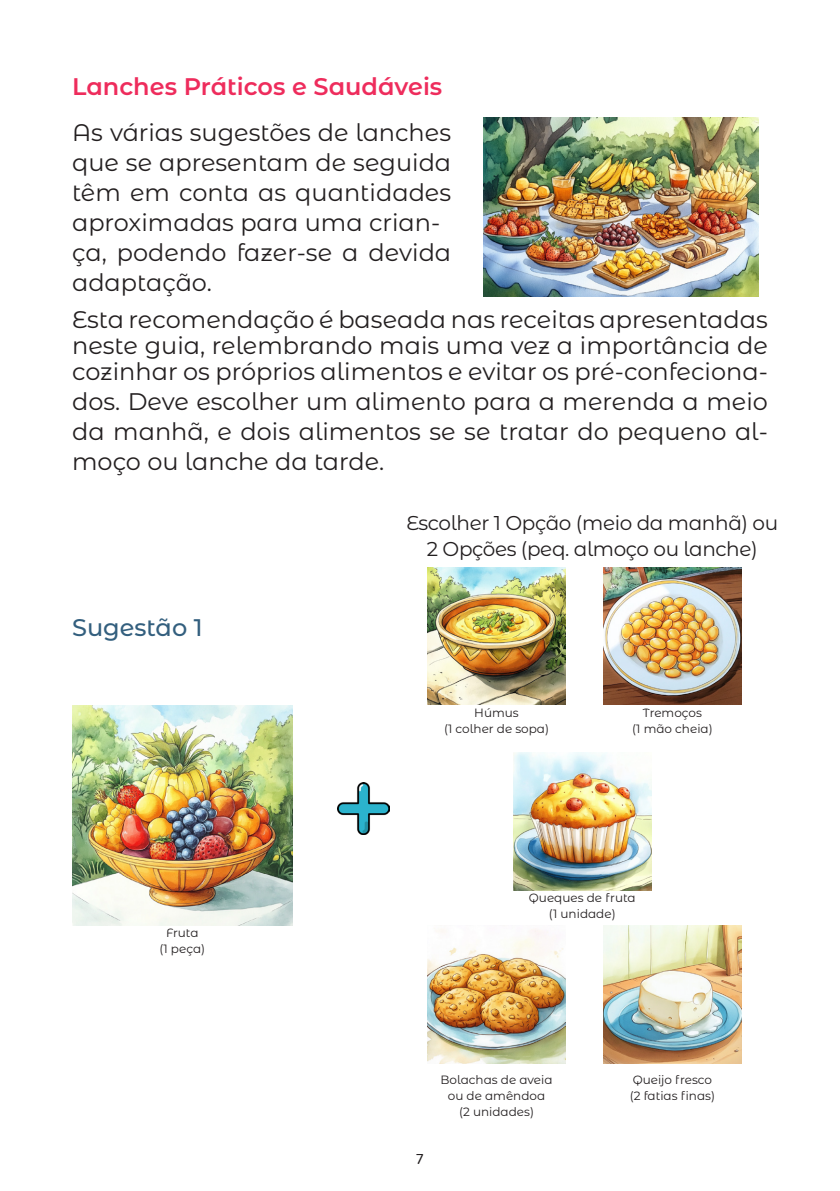
<style>
.page{position:relative;width:840px;height:1191px;background:#fff}
.page>*{position:absolute;margin:0;border:0;box-sizing:border-box;transform-origin:0 0}
.t1{font:24px/30px "Montserrat Alternates";color:#231f20;text-align:justify}
.t2{font:600 24px "Montserrat Alternates";color:#ee2c5c}
.t3{font:500 24px "Montserrat Alternates";color:#335f7e}
.t4{font:20px/26px "Montserrat Alternates";letter-spacing:-.02em;color:#231f20;text-align:center}
.t5{font:16px "Baloo 2";color:#231f20}
.t6{font:12px/16px "Montserrat Alternates";color:#231f20;text-align:center}
</style>
<div class="page">
<img style="left:483px;top:118px;width:275px;height:179px">
<img style="left:72px;top:705px;width:220px;height:220px">
<img style="left:337px;top:782px;width:52px;height:52px">
<img style="left:427px;top:567px;width:138px;height:138px">
<img style="left:603px;top:567px;width:138px;height:138px">
<img style="left:513px;top:753px;width:138px;height:137px">
<img style="left:427px;top:929px;width:138px;height:134px">
<img style="left:603px;top:925px;width:138px;height:138px">
<p class="t2" style="left:72px;top:70px;width:371px">Lanches Práticos e Saudáveis</p>
<p class="t1" style="left:72px;top:117px;width:380px">As várias sugestões de lanches que se apresentam de seguida têm em conta as quantidades aproximadas para uma crian-</p>
<p class="t1" style="left:72px;top:237px;width:380px">ça, podendo fazer-se a devida adaptação.</p>
<p class="t1" style="left:72px;top:306px;width:697px;line-height:26px">Esta recomendação é baseada nas receitas apresentadas neste guia, relembrando mais uma vez a importância de cozinhar os próprios alimentos e evitar os pré-confeciona-</p>
<p class="t1" style="left:72px;top:386px;width:697px">dos. Deve escolher um alimento para a merenda a meio da manhã, e dois alimentos se se tratar do pequeno al&shy;moço ou lanche da tarde.</p>
<p class="t4" style="left:406px;top:509px;width:373px">Escolher 1 Opção (meio da manhã) ou<br>2 Opções (peq. almoço ou lanche)</p>
<p class="t3" style="left:72px;top:611px;width:132px">Sugestão 1</p>
<p class="t6" style="left:166px;top:924px;width:34px">Fruta</p>
<p class="t6" style="left:159px;top:940px;width:47px">(1 peça)</p>
<p class="t6" style="left:474px;top:704px;width:46px">Húmus</p>
<p class="t6" style="left:444px;top:720px;width:106px">(1 colher de sopa)</p>
<p class="t6" style="left:642px;top:704px;width:61px">Tremoços</p>
<p class="t6" style="left:631px;top:720px;width:82px">(1 mão cheia)</p>
<p class="t6" style="left:528px;top:889px;width:108px">Queques de fruta</p>
<p class="t6" style="left:548px;top:905px;width:68px">(1 unidade)</p>
<p class="t5" style="left:416px;top:1147px;width:9px">7</p>
<p class="t6" style="left:440px;top:1071px;width:113px">Bolachas de aveia ou de amêndoa</p>
<p class="t6" style="left:459px;top:1103px;width:76px">(2 unidades)</p>
<p class="t6" style="left:632px;top:1071px;width:81px">Queijo fresco</p>
<p class="t6" style="left:629px;top:1087px;width:87px">(2 fatias finas)</p>
</div>
